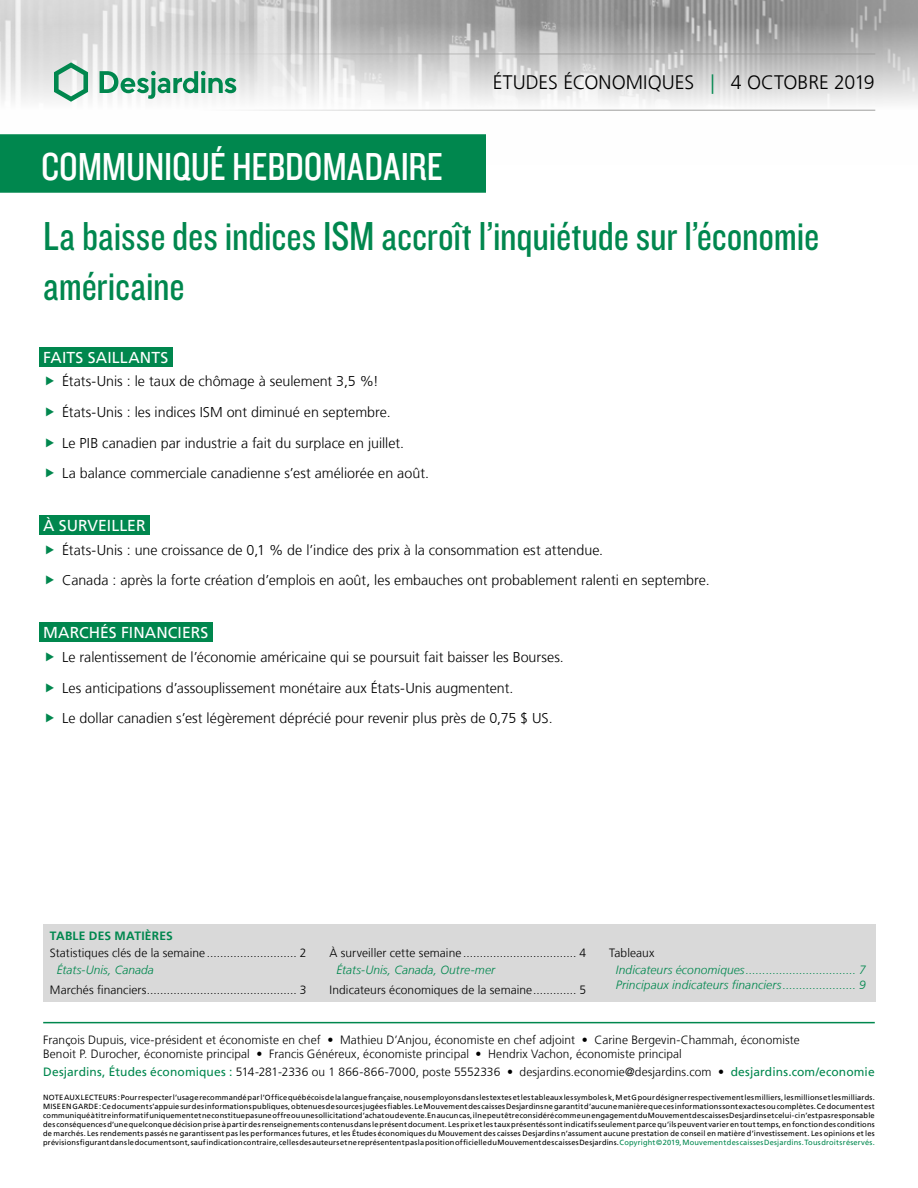
<style>
.page{position:relative;width:918px;height:1188px;background:#fff}
.page>*{position:absolute;margin:0;border:0;box-sizing:border-box;transform-origin:0 0}
.t1{font:42px/50.4px "Knockout 29 Junior Ltweight";letter-spacing:-.005em;color:#00874e}
.t2{font:40.5px "Knockout 29 Junior Ltweight";letter-spacing:-.005em;color:#fff}
.t3{font:300 19.5px "Frutiger LT";letter-spacing:-.005em;color:#000}
.t4{font:15.75px "Frutiger LT";letter-spacing:.005em;color:#fff}
.t5{font:300 14.25px/30.6px "Frutiger LT";color:#000}
.t6{font:300 12px/14.4px "Frutiger LT";letter-spacing:.005em;color:#000}
.t7{font:italic 300 12px/14.4px "Frutiger LT";letter-spacing:.01em;color:#00874e}
.t8{font:700 12px "Frutiger LT";letter-spacing:.02em;color:#00874e}
.t9{font:7.5px/9px "Frutiger LT";letter-spacing:.025em;color:#000;text-align:justify}
.s1{color:#00874e}
.s2{font-weight:400;color:#00874e}
</style>
<div class="page">
<img style="left:0;top:0;width:918px;height:111px">
<hr style="left:43px;top:54px;width:832px;height:1px;background:#9d9d9c">
<hr style="left:43px;top:110px;width:832px;height:1px;background:#9d9d9c">
<svg style="left:54px;top:62px;width:34px;height:40px"></svg>
<svg style="left:100px;top:71px;width:136px;height:28px"></svg>
<div style="left:0;top:135px;width:485px;height:57px;background:#00874e"></div>
<div style="left:0;top:134px;width:486px;height:59px;border:2px solid #00874e"></div>
<hr style="left:43px;top:1022px;width:832px;height:1px;background:#00874e">
<div style="left:39px;top:347px;width:133px;height:20px;background:#00874e"></div>
<div style="left:39px;top:515px;width:111px;height:20px;background:#00874e"></div>
<div style="left:39px;top:622px;width:174px;height:20px;background:#00874e"></div>
<div style="left:43px;top:924px;width:832px;height:77px;background:#d9d9d9"></div>
<h2 class="t2" style="left:41px;top:140px;width:403px">COMMUNIQUÉ HEBDOMADAIRE</h2>
<h3 class="t3" style="left:493px;top:72px;width:383px">ÉTUDES ÉCONOMIQUES <span class="s1">|</span> 4 OCTOBRE 2019</h3>
<h1 class="t1" style="left:43px;top:209px;width:777px">La baisse des indices ISM accroît l’inquiétude sur l’économie américaine</h1>
<h3 class="t4" style="left:43px;top:348px;width:127px">FAITS SAILLANTS</h3>
<h3 class="t5" style="left:62px;top:366px;width:368px">États-Unis : le taux de chômage à seulement 3,5 %!<br>États-Unis : les indices ISM ont diminué en septembre.<br>Le PIB canadien par industrie a fait du surplace en juillet.<br>La balance commerciale canadienne s’est améliorée en août.</h3>
<h3 class="t4" style="left:43px;top:516px;width:104px">À SURVEILLER</h3>
<h3 class="t5" style="left:62px;top:535px;width:649px">États-Unis : une croissance de 0,1 % de l’indice des prix à la consommation est attendue.<br>Canada : après la forte création d’emplois en août, les embauches ont probablement ralenti en septembre.</h3>
<h3 class="t4" style="left:43px;top:623px;width:167px">MARCHÉS FINANCIERS</h3>
<p class="t5" style="left:62px;top:642px;width:503px">Le ralentissement de l’économie américaine qui se poursuit fait baisser les Bourses.<br>Les anticipations d’assouplissement monétaire aux États-Unis augmentent.<br>Le dollar canadien s’est légèrement déprécié pour revenir plus près de 0,75 $ US.</p>
<h3 class="t8" style="left:50px;top:929px;width:124px">TABLE DES MATIÈRES</h3>
<h3 class="t6" style="left:50px;top:946px;width:258px">Statistiques clés de la semaine ........................... 2</h3>
<h3 class="t7" style="left:57px;top:963px;width:99px">États-Unis, Canada</h3>
<h3 class="t6" style="left:50px;top:983px;width:258px">Marchés financiers............................................. 3</h3>
<h3 class="t6" style="left:330px;top:946px;width:258px">À surveiller cette semaine .................................. 4</h3>
<h3 class="t7" style="left:336px;top:963px;width:160px">États‑Unis, Canada, Outre-mer</h3>
<h3 class="t6" style="left:330px;top:983px;width:258px">Indicateurs économiques de la semaine............. 5</h3>
<h3 class="t6" style="left:609px;top:946px;width:47px">Tableaux</h3>
<h3 class="t7" style="left:616px;top:963px;width:251px">Indicateurs économiques................................. 7<br>Principaux indicateurs financiers...................... 9</h3>
<p class="t6" style="left:43px;top:1032px;width:758px">François Dupuis, vice-président et économiste en chef • Mathieu D’Anjou, économiste en chef adjoint • Carine Bergevin-Chammah, économiste<br>Benoit P. Durocher, économiste principal • Francis Généreux, économiste principal • Hendrix Vachon, économiste principal</p>
<h3 class="t6" style="left:43px;top:1065px;width:833px"><span class="s2">Desjardins, Études économiques :</span> 514‑281‑2336 ou 1 866‑866‑7000, poste 5552336 • desjardins.economie@desjardins.com • <span class="s2">desjardins.com/economie</span></h3>
<p class="t9" style="left:43px;top:1093px;width:833px">NOTE AUX LECTEURS: Pour respecter l’usage recommandé par l’Office québécois de la langue française, nous employons dans les textes et les tableaux les symboles k, M et G pour désigner respectivement les milliers, les millions et les milliards.<br>MISE EN GARDE: Ce document s’appuie sur des informations publiques, obtenues de sources jugées fiables. Le Mouvement des caisses Desjardins ne garantit d’aucune manière que ces informations sont exactes ou complètes. Ce document est communiqué à titre informatif uniquement et ne constitue pas une offre ou une sollicitation d’achat ou de vente. En aucun cas, il ne peut être considéré comme un engagement du Mouvement des caisses Desjardins et celui-ci n’est pas responsable des conséquences d’une quelconque décision prise à partir des renseignements contenus dans le présent document. Les prix et les taux présentés sont indicatifs seulement parce qu’ils peuvent varier en tout temps, en fonction des conditions de marchés. Les rendements passés ne garantissent pas les performances futures, et les Études économiques du Mouvement des caisses Desjardins n’assument aucune prestation de conseil en matière d’investissement. Les opinions et les prévisions figurant dans le document sont, sauf indication contraire, celles des auteurs et ne représentent pas la position officielle du Mouvement des caisses Desjardins. <span class="s1">Copyright©2019, Mouvement des caisses Desjardins. Tous droits réservés.</span></p>
</div>
